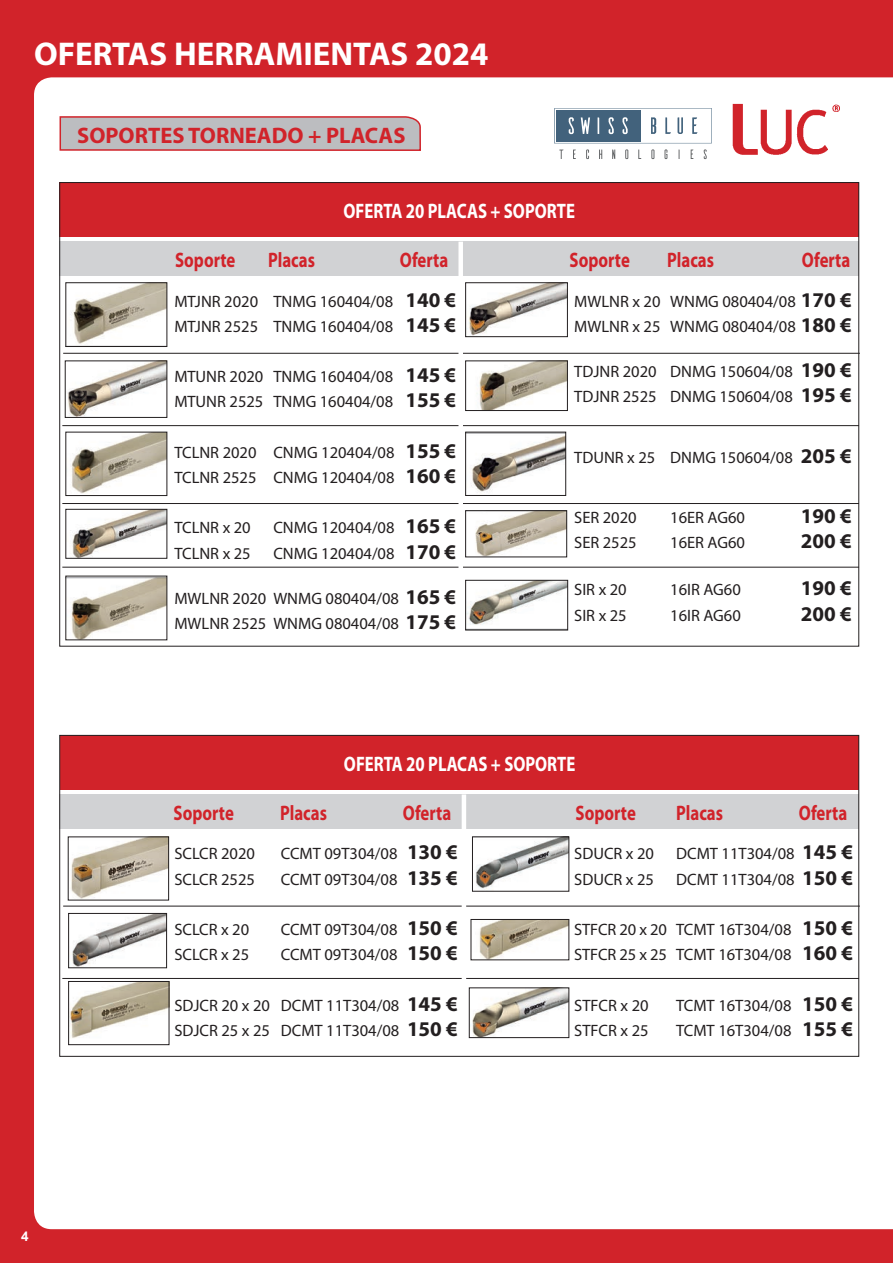
<style>
.page{position:relative;width:893px;height:1263px;background:#d1232a}
.page>*{position:absolute;margin:0;border:0;box-sizing:border-box;transform-origin:0 0}
.t1{font:700 33px "Myriad Pro";color:#fff}
.t2{font:700 22.5px "Myriad Pro";color:#d1232a}
.t3{font:700 21px "Myriad Pro";color:#d1232a;scale:.8 1}
.t4{font:700 21px "Myriad Pro";color:#fff;scale:.8 1}
.t5{font:700 21px "Myriad Pro";color:#231f20}
.t6{font:16.5px/25.2px "Myriad Pro";color:#231f20}
.t7{font:700 13.5px "Arial";color:#fff}
.s1{font-weight:700;font-size:21px}
</style>
<div class="page">
<div style="left:34px;top:77px;width:859px;height:1152px;background:#fff"></div>
<img style="left:70px;top:838px;width:97px;height:60px">
<img style="left:70px;top:915px;width:95px;height:51px">
<div style="left:68px;top:913px;width:99px;height:55px;border:1px solid #231f20"></div>
<img style="left:70px;top:983px;width:97px;height:60px">
<div style="left:68px;top:981px;width:101px;height:64px;border:1px solid #231f20"></div>
<img style="left:474px;top:838px;width:93px;height:52px">
<div style="left:472px;top:836px;width:97px;height:56px;border:1px solid #231f20"></div>
<img style="left:473px;top:921px;width:94px;height:37px">
<div style="left:471px;top:919px;width:98px;height:41px;border:1px solid #231f20"></div>
<img style="left:471px;top:989px;width:96px;height:47px">
<div style="left:469px;top:987px;width:100px;height:51px;border:1px solid #231f20"></div>
<svg style="left:59px;top:77px;width:363px;height:74px;background:#e0d8d9"></svg>
<div style="left:548px;top:105px;width:170px;height:57px;background:#fff"></div>
<svg style="left:554px;top:108px;width:158px;height:35px"></svg>
<svg style="left:559px;top:150px;width:4px;height:9px"></svg>
<svg style="left:573px;top:150px;width:3px;height:9px"></svg>
<svg style="left:586px;top:149px;width:3px;height:10px"></svg>
<svg style="left:599px;top:150px;width:3px;height:9px"></svg>
<svg style="left:612px;top:150px;width:3px;height:9px"></svg>
<svg style="left:625px;top:149px;width:3px;height:10px"></svg>
<svg style="left:638px;top:150px;width:3px;height:9px"></svg>
<svg style="left:651px;top:149px;width:3px;height:10px"></svg>
<svg style="left:664px;top:149px;width:3px;height:10px"></svg>
<svg style="left:691px;top:150px;width:3px;height:9px"></svg>
<svg style="left:704px;top:149px;width:3px;height:10px"></svg>
<img style="left:729px;top:94px;width:114px;height:67px">
<div style="left:60px;top:183px;width:799px;height:54px;background:#d1232a"></div>
<div style="left:60px;top:735px;width:799px;height:55px;background:#d1232a"></div>
<div style="left:60px;top:242px;width:799px;height:34px;background:#d1d2d4"></div>
<div style="left:60px;top:794px;width:799px;height:35px;background:#d1d2d4"></div>
<hr style="left:63px;top:353px;width:797px;height:1px;background:#231f20">
<hr style="left:63px;top:906px;width:797px;height:1px;background:#231f20">
<img style="left:67px;top:284px;width:98px;height:61px">
<div style="left:65px;top:282px;width:102px;height:65px;border:1px solid #231f20"></div>
<img style="left:67px;top:362px;width:98px;height:54px">
<div style="left:65px;top:360px;width:102px;height:58px;border:1px solid #231f20"></div>
<img style="left:67px;top:434px;width:98px;height:60px">
<div style="left:65px;top:432px;width:102px;height:64px;border:1px solid #231f20"></div>
<img style="left:67px;top:511px;width:98px;height:46px">
<div style="left:65px;top:509px;width:102px;height:50px;border:1px solid #231f20"></div>
<img style="left:67px;top:578px;width:98px;height:60px">
<hr style="left:62px;top:425px;width:797px;height:1px;background:#231f20">
<hr style="left:62px;top:978px;width:797px;height:1px;background:#231f20">
<hr style="left:62px;top:503px;width:797px;height:1px;background:#231f20">
<hr style="left:62px;top:567px;width:797px;height:1px;background:#231f20">
<img style="left:467px;top:284px;width:99px;height:51px">
<div style="left:465px;top:282px;width:103px;height:55px;border:1px solid #231f20"></div>
<img style="left:467px;top:362px;width:99px;height:47px">
<div style="left:465px;top:360px;width:103px;height:51px;border:1px solid #231f20"></div>
<img style="left:467px;top:434px;width:97px;height:60px">
<div style="left:465px;top:432px;width:101px;height:64px;border:1px solid #231f20"></div>
<img style="left:467px;top:512px;width:98px;height:43px">
<div style="left:465px;top:510px;width:102px;height:47px;border:1px solid #231f20"></div>
<img style="left:467px;top:582px;width:99px;height:46px">
<div style="left:465px;top:580px;width:103px;height:50px;border:1px solid #231f20"></div>
<div style="left:458px;top:242px;width:5px;height:398px;background:#fff"></div>
<hr style="left:462px;top:794px;width:4px;height:251px;background:#fff">
<h1 class="t1" style="left:34px;top:33px;width:456px">OFERTAS HERRAMIENTAS 2024</h1>
<h2 class="t2" style="left:77px;top:121px;width:330px">SOPORTES TORNEADO + PLACAS</h2>
<p class="t4" style="left:343px;top:197px;width:291px">OFERTA 20 PLACAS + SOPORTE</p>
<p class="t3" style="left:175px;top:246px;width:77px">Soporte</p>
<p class="t3" style="left:268px;top:246px;width:60px">Placas</p>
<p class="t3" style="left:400px;top:246px;width:62px">Oferta</p>
<p class="t3" style="left:570px;top:246px;width:77px">Soporte</p>
<p class="t3" style="left:667px;top:246px;width:60px">Placas</p>
<p class="t3" style="left:802px;top:246px;width:62px">Oferta</p>
<p class="t6" style="left:174px;top:288px;width:283px">MTJNR 2020 TNMG 160404/08 <span class="s1">140 €<br></span>MTJNR 2525 TNMG 160404/08 <span class="s1">145 €</span></p>
<p class="t6" style="left:174px;top:364px;width:283px">MTUNR 2020 TNMG 160404/08 <span class="s1">145 €<br></span>MTUNR 2525 TNMG 160404/08 <span class="s1">155 €</span></p>
<p class="t6" style="left:174px;top:439px;width:283px">TCLNR 2020 CNMG 120404/08 <span class="s1">155 €<br></span>TCLNR 2525 CNMG 120404/08 <span class="s1">160 €</span></p>
<p class="t6" style="left:174px;top:515px;width:78px">TCLNR x 20</p>
<p class="t6" style="left:273px;top:515px;width:184px">CNMG 120404/08 <span class="s1">165 €</span></p>
<p class="t6" style="left:174px;top:540px;width:78px">TCLNR x 25</p>
<p class="t6" style="left:273px;top:540px;width:184px">CNMG 120404/08 <span class="s1">170 €</span></p>
<p class="t6" style="left:174px;top:585px;width:283px">MWLNR 2020 WNMG 080404/08 <span class="s1">165 €<br></span>MWLNR 2525 WNMG 080404/08 <span class="s1">175 €</span></p>
<p class="t6" style="left:574px;top:288px;width:279px">MWLNR x 20 WNMG 080404/08 <span class="s1">170 €<br></span>MWLNR x 25 WNMG 080404/08 <span class="s1">180 €</span></p>
<p class="t6" style="left:574px;top:358px;width:279px">TDJNR 2020 DNMG 150604/08 <span class="s1">190 €<br></span>TDJNR 2525 DNMG 150604/08 <span class="s1">195 €</span></p>
<p class="t6" style="left:574px;top:445px;width:279px">TDUNR x 25 DNMG 150604/08 <span class="s1">205 €</span></p>
<p class="t6" style="left:574px;top:504px;width:64px">SER 2020</p>
<p class="t6" style="left:670px;top:504px;width:76px">16ER AG60</p>
<p class="t5" style="left:801px;top:502px;width:52px">190 €</p>
<p class="t6" style="left:574px;top:529px;width:64px">SER 2525</p>
<p class="t6" style="left:670px;top:529px;width:76px">16ER AG60</p>
<p class="t5" style="left:801px;top:527px;width:52px">200 €</p>
<p class="t6" style="left:574px;top:577px;width:54px">SIR x 20</p>
<p class="t6" style="left:670px;top:577px;width:72px">16IR AG60</p>
<p class="t5" style="left:801px;top:575px;width:52px">190 €</p>
<p class="t6" style="left:574px;top:602px;width:54px">SIR x 25</p>
<p class="t6" style="left:670px;top:602px;width:72px">16IR AG60</p>
<p class="t5" style="left:801px;top:600px;width:52px">200 €</p>
<p class="t4" style="left:344px;top:750px;width:291px">OFERTA 20 PLACAS + SOPORTE</p>
<p class="t3" style="left:174px;top:799px;width:77px">Soporte</p>
<p class="t3" style="left:280px;top:799px;width:60px">Placas</p>
<p class="t3" style="left:403px;top:799px;width:62px">Oferta</p>
<p class="t3" style="left:576px;top:799px;width:77px">Soporte</p>
<p class="t3" style="left:676px;top:799px;width:60px">Placas</p>
<p class="t3" style="left:799px;top:799px;width:62px">Oferta</p>
<p class="t7" style="left:21px;top:1227px;width:9px">4</p>
<p class="t6" style="left:174px;top:841px;width:82px">SCLCR 2020</p>
<p class="t6" style="left:281px;top:841px;width:178px">CCMT 09T304/08 <span class="s1">130 €</span></p>
<p class="t6" style="left:174px;top:866px;width:82px">SCLCR 2525</p>
<p class="t6" style="left:281px;top:866px;width:178px">CCMT 09T304/08 <span class="s1">135 €</span></p>
<p class="t6" style="left:174px;top:916px;width:76px">SCLCR x 20</p>
<p class="t6" style="left:281px;top:916px;width:178px">CCMT 09T304/08 <span class="s1">150 €</span></p>
<p class="t6" style="left:174px;top:942px;width:76px">SCLCR x 25</p>
<p class="t6" style="left:281px;top:942px;width:178px">CCMT 09T304/08 <span class="s1">150 €</span></p>
<p class="t6" style="left:174px;top:992px;width:285px">SDJCR 20 x 20 DCMT 11T304/08 <span class="s1">145 €<br></span>SDJCR 25 x 25 DCMT 11T304/08 <span class="s1">150 €</span></p>
<p class="t6" style="left:574px;top:841px;width:81px">SDUCR x 20</p>
<p class="t6" style="left:676px;top:841px;width:178px">DCMT 11T304/08 <span class="s1">145 €</span></p>
<p class="t6" style="left:574px;top:866px;width:81px">SDUCR x 25</p>
<p class="t6" style="left:676px;top:866px;width:178px">DCMT 11T304/08 <span class="s1">150 €</span></p>
<p class="t6" style="left:574px;top:916px;width:280px">STFCR 20 x 20 TCMT 16T304/08 <span class="s1">150 €<br></span>STFCR 25 x 25 TCMT 16T304/08 <span class="s1">160 €</span></p>
<p class="t6" style="left:574px;top:992px;width:76px">STFCR x 20</p>
<p class="t6" style="left:676px;top:992px;width:178px">TCMT 16T304/08 <span class="s1">150 €</span></p>
<p class="t6" style="left:574px;top:1017px;width:76px">STFCR x 25</p>
<p class="t6" style="left:676px;top:1017px;width:178px">TCMT 16T304/08 <span class="s1">155 €</span></p>
</div>
